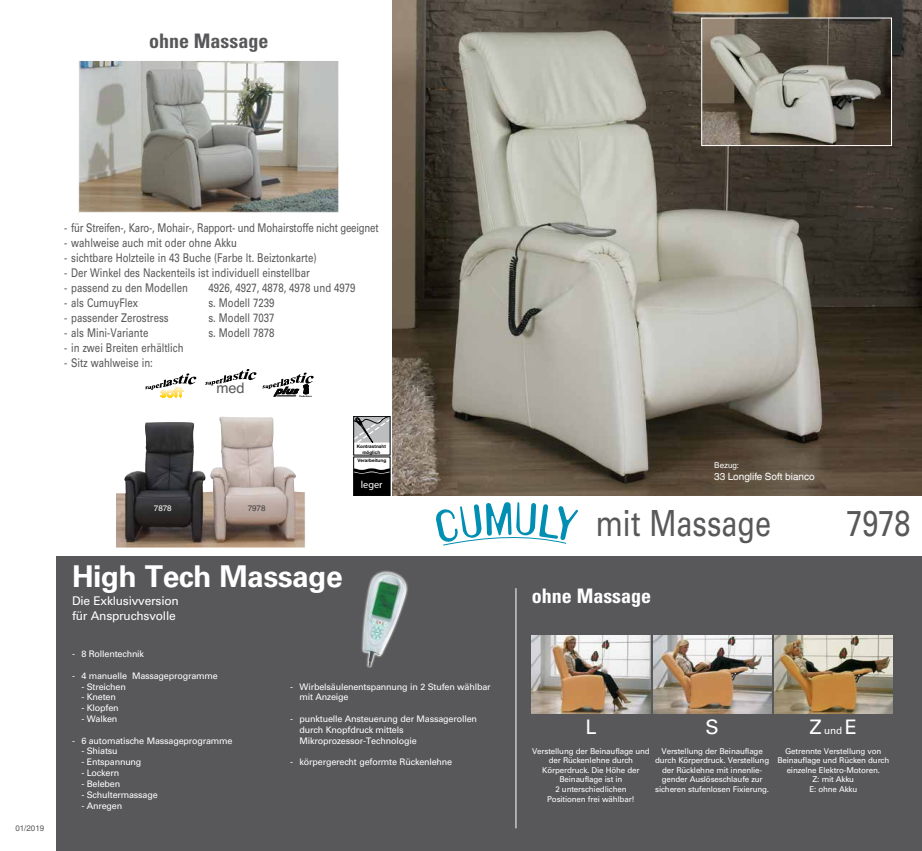
<style>
.page{position:relative;width:922px;height:851px;background:#fff}
.page>*{position:absolute;margin:0;border:0;box-sizing:border-box;transform-origin:0 0}
.t1{font:36px "Univers";color:#58585a;scale:.8 1}
.t2{font:700 30px "Univers";letter-spacing:-.02em;color:#fff}
.t3{font:700 condensed 20px "Univers";color:#58585a}
.t4{font:700 condensed 20px "Univers";color:#fff}
.t5{font:20px "Univers";color:#fff}
.t6{font:14.5px "Helvetica";color:#58585a}
.t7{font:12px "Univers";color:#58585a;scale:.8 1}
.t8{font:12px "Univers";letter-spacing:-.02em;color:#58585a;scale:.8 1}
.t9{font:12px/14.4px "Univers";letter-spacing:-.02em;color:#fff}
.t10{font:10.3px "Myriad Pro";color:#fff}
.t11{font:italic 700 10.1px "Gill Sans";color:#000;scale:1.2 1}
.t12{font:10px "Helvetica World";color:#fff}
.t13{font:10px "Univers";color:#fff}
.t14{font:9px/10.8px "Univers";letter-spacing:-.02em;color:#fff}
.t15{font:8px/9.6px "Univers";letter-spacing:-.02em;color:#fff;text-align:center}
.t16{font:8px "Helvetica World";color:#fff}
.t17{font:8px "Helvetica World";color:#58585a}
.t18{font:8px "Helvetica World";color:#3e3d40}
.t19{font:700 4.7px/5.6px "Arial";color:#000;text-align:center}
.t20{font:700 2.6px "Gill Sans";color:#000}
.s1{font-size:20px}
</style>
<div class="page">
<div style="left:57px;top:556px;width:864px;height:294px;background:#58585a"></div>
<img style="left:80px;top:62px;width:257px;height:149px">
<div style="left:78px;top:60px;width:261px;height:153px;border:1px solid #fff"></div>
<img style="left:392px;top:0;width:529px;height:496px">
<svg style="left:361px;top:570px;width:47px;height:98px"></svg>
<img style="left:363px;top:573px;width:43px;height:93px">
<img style="left:703px;top:20px;width:186px;height:124px">
<div style="left:701px;top:18px;width:190px;height:128px;border:1px solid #fff"></div>
<svg style="left:436px;top:502px;width:142px;height:43px"></svg>
<hr style="left:515px;top:588px;width:1px;height:240px;background:#fff">
<img style="left:774px;top:635px;width:118px;height:78px">
<img style="left:531px;top:635px;width:119px;height:78px">
<img style="left:653px;top:635px;width:118px;height:78px">
<svg style="left:145px;top:373px;width:51px;height:17px"></svg>
<svg style="left:205px;top:369px;width:51px;height:16px"></svg>
<svg style="left:262px;top:372px;width:52px;height:25px"></svg>
<img style="left:117px;top:416px;width:187px;height:131px">
<div style="left:115px;top:401px;width:191px;height:148px;border:1px solid #fff"></div>
<svg style="left:353px;top:416px;width:37px;height:37px"></svg>
<svg style="left:355px;top:468px;width:33px;height:26px"></svg>
<div style="left:353px;top:456px;width:37px;height:40px;border:1px solid #000"></div>
<h3 class="t3" style="left:149px;top:29px;width:121px">ohne Massage</h3>
<h3 class="t8" style="left:64px;top:221px;width:394px">- für Streifen-, Karo-, Mohair-, Rapport- und Mohairstoffe nicht geeignet</h3>
<h3 class="t7" style="left:64px;top:236px;width:217px">- wahlweise auch mit oder ohne Akku</h3>
<h3 class="t7" style="left:64px;top:251px;width:317px">- sichtbare Holzteile in 43 Buche (Farbe lt. Beiztonkarte)</h3>
<h3 class="t7" style="left:64px;top:266px;width:308px">- Der Winkel des Nackenteils ist individuell einstellbar</h3>
<h3 class="t7" style="left:64px;top:281px;width:156px">- passend zu den Modellen</h3>
<h3 class="t7" style="left:208px;top:281px;width:185px">4926, 4927, 4878, 4978 und 4979</h3>
<h3 class="t7" style="left:64px;top:296px;width:94px">- als CumuyFlex</h3>
<h3 class="t7" style="left:208px;top:296px;width:84px">s. Modell 7239</h3>
<h3 class="t7" style="left:64px;top:311px;width:132px">- passender Zerostress</h3>
<h3 class="t7" style="left:208px;top:311px;width:84px">s. Modell 7037</h3>
<h3 class="t7" style="left:64px;top:326px;width:107px">- als Mini-Variante</h3>
<h3 class="t7" style="left:208px;top:326px;width:84px">s. Modell 7878</h3>
<h3 class="t7" style="left:64px;top:341px;width:151px">- in zwei Breiten erhältlich</h3>
<h3 class="t7" style="left:64px;top:356px;width:112px">- Sitz wahlweise in:</h3>
<h3 class="t6" style="left:216px;top:376px;width:30px">med</h3>
<p class="t11" style="left:274px;top:384px;width:26px">plus</p>
<p class="t20" style="left:299px;top:394px;width:14px">Federkern</p>
<p class="t16" style="left:154px;top:503px;width:19px">7878</p>
<p class="t18" style="left:247px;top:503px;width:19px">7978</p>
<p class="t19" style="left:356px;top:443px;width:31px">Kontrastnaht möglich</p>
<p class="t10" style="left:361px;top:478px;width:23px">leger</p>
<p class="t19" style="left:357px;top:458px;width:30px">Verarbeitung</p>
<p class="t17" style="left:15px;top:823px;width:30px">01/2019</p>
<h2 class="t2" style="left:72px;top:559px;width:272px">High Tech Massage</h2>
<h3 class="t9" style="left:72px;top:593px;width:108px">Die Exklusivversion für Anspruchsvolle</h3>
<p class="t14" style="left:72px;top:648px;width:74px">- 8 Rollentechnik</p>
<p class="t14" style="left:72px;top:670px;width:147px">- 4 manuelle Massageprogramme</p>
<p class="t14" style="left:81px;top:681px;width:46px">- Streichen</p>
<p class="t14" style="left:81px;top:691px;width:36px">- Kneten</p>
<p class="t14" style="left:81px;top:702px;width:39px">- Klopfen</p>
<p class="t14" style="left:81px;top:713px;width:37px">- Walken</p>
<p class="t14" style="left:72px;top:735px;width:162px">- 6 automatische Massageprogramme</p>
<p class="t14" style="left:81px;top:745px;width:38px">- Shiatsu</p>
<p class="t14" style="left:81px;top:756px;width:62px">- Entspannung</p>
<p class="t14" style="left:81px;top:767px;width:39px">- Lockern</p>
<p class="t14" style="left:81px;top:778px;width:40px">- Beleben</p>
<p class="t14" style="left:81px;top:789px;width:78px">- Schultermassage</p>
<p class="t14" style="left:81px;top:799px;width:42px">- Anregen</p>
<p class="t14" style="left:299px;top:681px;width:192px;text-indent:-9px">- Wirbelsäulenentspannung in 2 Stufen wählbar mit Anzeige</p>
<p class="t14" style="left:299px;top:713px;width:179px;text-indent:-9px">- punktuelle Ansteuerung der Massagerollen durch Knopfdruck mittels<br>Mikroprozessor-Technologie</p>
<p class="t14" style="left:290px;top:756px;width:163px">- körpergerecht geformte Rückenlehne</p>
<p class="t16" style="left:714px;top:461px;width:26px">Bezug:</p>
<p class="t12" style="left:714px;top:471px;width:102px">33 Longlife Soft bianco</p>
<h1 class="t1" style="left:595px;top:502px;width:221px">mit Massage</h1>
<h1 class="t1" style="left:846px;top:502px;width:82px">7978</h1>
<h3 class="t4" style="left:531px;top:583px;width:121px">ohne Massage</h3>
<h3 class="t5" style="left:705px;top:715px;width:15px">S</h3>
<p class="t15" style="left:655px;top:745px;width:116px">Verstellung der Beinauflage durch Körperdruck. Verstellung der Rücklehne mit innenlie&shy;gender Auslöseschlaufe zur sicheren stufenlosen Fixierung.</p>
<h3 class="t5" style="left:585px;top:715px;width:13px">L</h3>
<p class="t15" style="left:532px;top:745px;width:119px">Verstellung der Beinauflage und der Rückenlehne durch<br>Körperdruck. Die Höhe der<br>Beinauflage ist in<br>2 unterschiedlichen<br>Positionen frei wählbar!</p>
<p class="t13" style="left:809px;top:724px;width:49px"><span class="s1">Z</span> und <span class="s1">E</span></p>
<p class="t15" style="left:777px;top:745px;width:113px">Getrennte Verstellung von<br>Beinauflage und Rücken durch einzelne Elektro-Motoren.<br>Z: mit Akku<br>E: ohne Akku</p>
</div>
